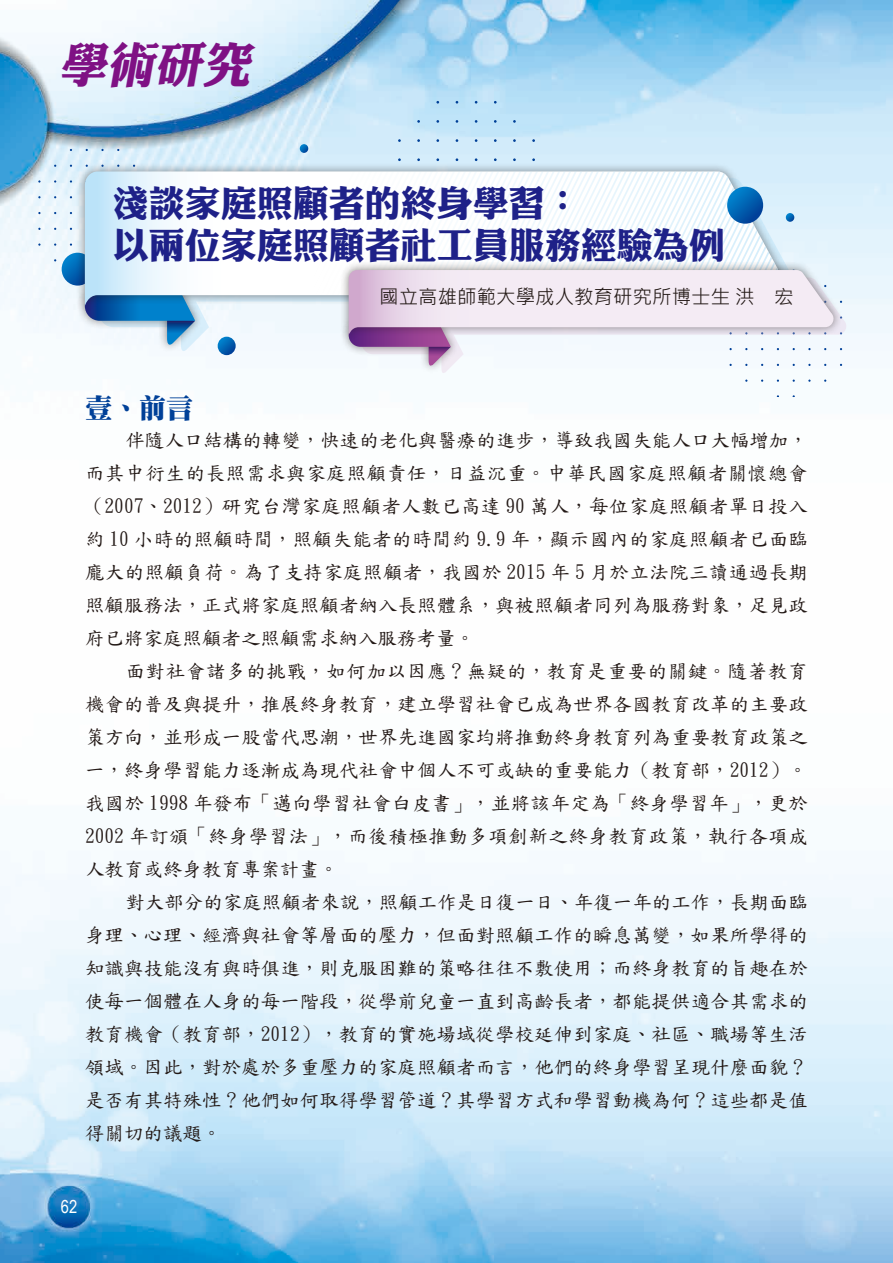
<style>
.page{position:relative;width:893px;height:1263px;background:#fff}
.page>*{position:absolute;margin:0;border:0;box-sizing:border-box;transform-origin:0 0}
.t1{font:italic 48px "DF Li King Hei Std W8";color:#7f1184}
.t2{font:36px "DF Li King Hei Std W8";color:#1e2188}
.標題{font:27px "DF Ming UB HK BF";color:#004098}
.內文{font:19.5px/33px "DF Kai Shu SB Estd BF";color:#231916;text-align:justify}
.內文-2{font:19.5px/33px "DF Kai Shu SB Estd BF";letter-spacing:.02em;color:#231916}
.大標題{font:19.5px "Microsoft Jheng Hei";color:#231916}
.t3{font:18px "Arial Narrow";color:#fff}
</style>
<div class="page">
<img style="left:0;top:0;width:893px;height:1263px">
<svg style="left:62px;top:253px;width:32px;height:33px"></svg>
<div style="left:76px;top:282px;width:127px;height:48px;background:#231916;opacity:.5"></div>
<svg style="left:361px;top:277px;width:487px;height:98px"></svg>
<div style="left:420px;top:333px;width:39px;height:41px;background:#231916;opacity:.5"></div>
<svg style="left:85px;top:139px;width:757px;height:230px"></svg>
<h1 class="t1" style="left:59px;top:38px;width:202px">學術研究</h1>
<p class="t2" style="left:113px;top:184px;width:470px">淺談家庭照顧者的終身學習：</p>
<p class="t2" style="left:113px;top:226px;width:614px">以兩位家庭照顧者社工員服務經驗為例</p>
<p class="大標題" style="left:379px;top:284px;width:416px">國立高雄師範大學成人教育研究所博士生 洪　宏</p>
<p class="標題" style="left:85px;top:394px;width:109px">壹、前言</p>
<p class="內文-2" style="left:85px;top:423px;width:735px;text-indent:40px">伴隨人口結構的轉變，快速的老化與醫療的進步，導致我國失能人口大幅增加，而其中衍生的長照需求與家庭照顧責任，日益沉重。中華民國家庭照顧者關懷總會（2007、2012）研究台灣家庭照顧者人數已高達 90 萬人，每位家庭照顧者單日投入約 10 小時的照顧時間，照顧失能者的時間約 9.9 年，顯示國內的家庭照顧者已面臨龐大的照顧負荷。為了支持家庭照顧者，我國於 2015 年 5 月於立法院三讀通過長期照顧服務法，正式將家庭照顧者納入長照體系，與被照顧者同列為服務對象，足見政府已將家庭照顧者之照顧需求納入服務考量。</p>
<p class="內文" style="left:85px;top:654px;width:724px;text-indent:40px">面對社會諸多的挑戰，如何加以因應？無疑的，教育是重要的關鍵。隨著教育機會的普及與提升，推展終身教育，建立學習社會已成為世界各國教育改革的主要政策方向，並形成一股當代思潮，世界先進國家均將推動終身教育列為重要教育政策之一，終身學習能力逐漸成為現代社會中個人不可或缺的重要能力（教育部，2012）。我國於 1998 年發布「邁向學習社會白皮書」，並將該年定為「終身學習年」，更於2002 年訂頒「終身學習法」，而後積極推動多項創新之終身教育政策，執行各項成人教育或終身教育專案計畫。</p>
<p class="內文" style="left:85px;top:885px;width:735px;text-align:left;text-indent:40px">對大部分的家庭照顧者來說 ，照顧工作是日復一日、年復 一年的工作，長期面臨身理、心理、經濟與社會等層面的壓力，但面對照顧工作的瞬息萬變，如果所學得的知識與技能沒有與時俱進，則克服困難的策略往往不敷使用；而終身教育的旨趣在於使每一個體在人身的每一階段，從學前兒童一直到高齡長者，都能提供適合其需求的教育機會（教育部，2012），教育的實施場域從學校延伸到家庭、社區、職場等生活領域。因此，對於處於多重壓力的家庭照顧者而言，他們的終身學習呈現什麼面貌？是否有其特殊性？他們如何取得學習管道？其學習方式和學習動機為何？這些都是值得關切的議題。</p>
<p class="t3" style="left:61px;top:1193px;width:18px">62</p>
</div>
